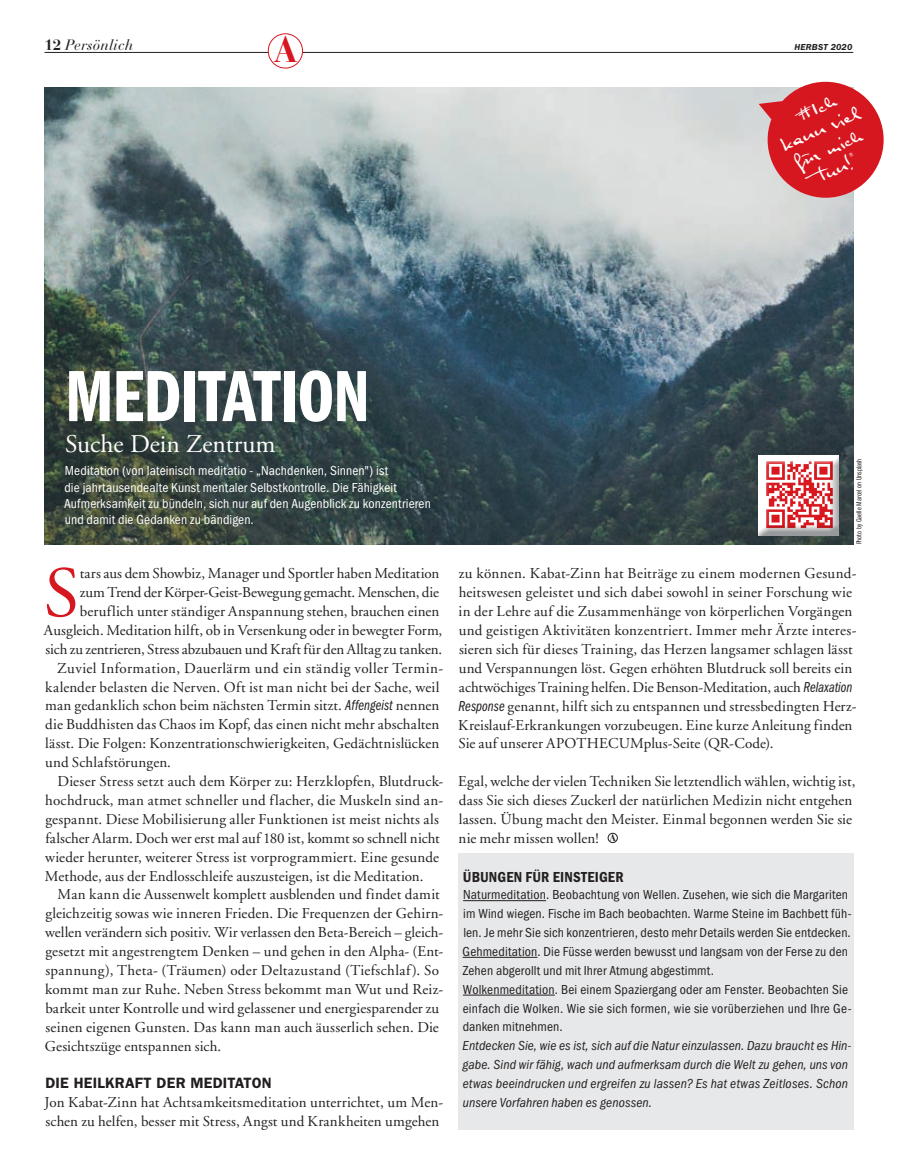
<style>
.page{position:relative;width:898px;height:1174px;background:#fff}
.page>*{position:absolute;margin:0;border:0;box-sizing:border-box;transform-origin:0 0}
.t1{font:75px "ITC Franklin Gothic Std Dm Cp";letter-spacing:-.01em;color:#fff}
.t2{font:72px "Adobe Garamond LT";color:#d7171f}
.t3{font:36.3px "Bauer Bodoni Bold Os F";color:#d7171f}
.t4{font:25.5px "Adobe Garamond Pro";color:#fff}
.t5{font:17.85px/21.1px "Gerardus";color:#fff;text-align:center}
.t6{font:15px/18.9px "Adobe Garamond LT";letter-spacing:.01em;color:#231f20}
.t7{font:15px "Adobe Garamond LT";letter-spacing:-.01em;color:#231f20}
.t8{font:15px "Adobe Garamond LT";letter-spacing:.03em;color:#231f20}
.t9{font:600 15px "ITC Franklin Gothic Std";letter-spacing:.01em;color:#231f20}
.t10{font:15px "ITC Franklin Gothic Std Dm Cd";letter-spacing:.01em;color:#231f20}
.t11{font:15px "Bauer Bodoni Italic Os F";letter-spacing:.01em;color:#231f20}
.t12{font:condensed 13.5px/18.9px "ITC Franklin Gothic Std";letter-spacing:.01em;color:#231f20}
.t13{font:italic condensed 13.5px/18.9px "ITC Franklin Gothic Std";letter-spacing:.01em;color:#231f20}
.t14{font:condensed 13.5px/16.2px "ITC Franklin Gothic Std";letter-spacing:.01em;color:#fff}
.t15{font:italic 600 9px "ITC Franklin Gothic Std";letter-spacing:.02em;color:#231f20}
.t16{font:7.5px "ITC Franklin Gothic Std Bk Cp";color:#231f20}
.s1{font-family:"Bauer Bodoni LT";font-weight:700}
.s2{font-family:"ITC Franklin Gothic Std Bk Cp It"}
.s3{font-family:"Bauer Bodoni Bold Os F";font-size:9.75px}
</style>
<div class="page">
<hr style="left:45px;top:52px;width:807px;height:1px;background:#231f20">
<div style="left:268px;top:34px;width:34px;height:34px;background:#fff;border-radius:50%"></div>
<div style="left:268px;top:33px;width:35px;height:35px;border:1px solid #d7171f;border-radius:50%"></div>
<div style="left:607px;top:833px;width:10px;height:9px;border:1px solid #231f20;border-radius:50%"></div>
<img style="left:45px;top:87px;width:808px;height:457px">
<div style="left:458px;top:852px;width:394px;height:277px;background:#e7e8e9"></div>
<hr style="left:463px;top:900px;width:83px;height:1px;background:#231f20">
<hr style="left:462px;top:957px;width:75px;height:1px;background:#231f20">
<hr style="left:463px;top:994px;width:91px;height:1px;background:#231f20">
<div style="left:756px;top:455px;width:83px;height:82px;background:#76787b;opacity:.75"></div>
<svg style="left:758px;top:81px;width:126px;height:125px;background:#db595e"></svg>
<p class="t11" style="left:45px;top:36px;width:90px"><span class="s1">12</span> Persönlich</p>
<h3 class="t3" style="left:273px;top:28px;width:26px">A</h3>
<p class="t15" style="left:794px;top:42px;width:59px">HERBST 2020</p>
<p class="t5" style="left:769px;top:117px;width:85px;rotate:-23deg">#Ich kann viel für mich tun!</p>
<h1 class="t1" style="left:65px;top:355px;width:306px">MEDITATION</h1>
<h3 class="t4" style="left:65px;top:428px;width:212px">Suche Dein Zentrum</h3>
<p class="t14" style="left:64px;top:463px;width:368px">Meditation (von lateinisch meditatio - „Nachdenken, Sinnen") ist<br>die jahrtausendealte Kunst mentaler Selbstkontrolle. Die Fähigkeit Aufmerksamkeit zu bündeln, sich nur auf den Augenblick zu konzentrieren und damit die Gedanken zu bändigen.</p>
<h2 class="t2" style="left:44px;top:550px;width:37px">S</h2>
<p class="t6" style="left:80px;top:564px;width:361px">tars aus dem Showbiz, Manager und Sportler haben Meditation</p>
<p class="t7" style="left:80px;top:583px;width:360px">zum Trend der Körper-Geist-Bewegung gemacht. Menschen, die</p>
<p class="t6" style="left:80px;top:601px;width:361px">beruflich unter ständiger Anspannung stehen, brauchen einen</p>
<p class="t6" style="left:44px;top:620px;width:400px">Ausgleich. Meditation hilft, ob in Versenkung oder in bewegter Form,</p>
<p class="t7" style="left:46px;top:640px;width:398px">sich zu zentrieren, Stress abzubauen und Kraft für den Alltag zu tanken.</p>
<p class="t8" style="left:57px;top:659px;width:387px">Zuviel Information, Dauerlärm und ein ständig voller Termin-</p>
<p class="t6" style="left:45px;top:677px;width:395px">kalender belasten die Nerven. Oft ist man nicht bei der Sache, weil</p>
<p class="t6" style="left:45px;top:696px;width:395px">man gedanklich schon beim nächsten Termin sitzt. <span class="s2">Affengeist</span> nennen</p>
<p class="t6" style="left:45px;top:715px;width:395px">die Buddhisten das Chaos im Kopf, das einen nicht mehr abschalten</p>
<p class="t6" style="left:45px;top:734px;width:395px">lässt. Die Folgen: Konzentrationschwierigkeiten, Gedächtnislücken</p>
<p class="t6" style="left:45px;top:753px;width:127px">und Schlafstörungen.</p>
<p class="t6" style="left:58px;top:771px;width:387px">Dieser Stress setzt auch dem Körper zu: Herzklopfen, Blutdruck-</p>
<p class="t6" style="left:45px;top:790px;width:399px">hochdruck, man atmet schneller und flacher, die Muskeln sind an-</p>
<p class="t6" style="left:45px;top:809px;width:395px">gespannt. Diese Mobilisierung aller Funktionen ist meist nichts als</p>
<p class="t6" style="left:45px;top:828px;width:396px">falscher Alarm. Doch wer erst mal auf 180 ist, kommt so schnell nicht</p>
<p class="t6" style="left:45px;top:847px;width:395px">wieder herunter, weiterer Stress ist vorprogrammiert. Eine gesunde</p>
<p class="t6" style="left:45px;top:866px;width:380px">Methode, aus der Endlosschleife auszusteigen, ist die Meditation.</p>
<p class="t6" style="left:58px;top:885px;width:383px">Man kann die Aussenwelt komplett ausblenden und findet damit</p>
<p class="t6" style="left:45px;top:904px;width:399px">gleichzeitig sowas wie inneren Frieden. Die Frequenzen der Gehirn-</p>
<p class="t6" style="left:45px;top:923px;width:399px">wellen verändern sich positiv. Wir verlassen den Beta-Bereich – gleich-</p>
<p class="t6" style="left:45px;top:941px;width:399px">gesetzt mit angestrengtem Denken – und gehen in den Alpha- (Ent-</p>
<p class="t6" style="left:46px;top:960px;width:395px">spannung), Theta- (Träumen) oder Deltazustand (Tiefschlaf). So</p>
<p class="t6" style="left:45px;top:979px;width:399px">kommt man zur Ruhe. Neben Stress bekommt man Wut und Reiz-</p>
<p class="t6" style="left:45px;top:998px;width:395px">barkeit unter Kontrolle und wird gelassener und energiesparender zu</p>
<p class="t6" style="left:46px;top:1017px;width:394px">seinen eigenen Gunsten. Das kann man auch äusserlich sehen. Die</p>
<p class="t6" style="left:45px;top:1036px;width:178px">Gesichtszüge entspannen sich.</p>
<p class="t9" style="left:45px;top:1073px;width:227px">DIE HEILKRAFT DER MEDITATON</p>
<p class="t6" style="left:45px;top:1092px;width:400px">Jon Kabat-Zinn hat Achtsamkeitsmeditation unterrichtet, um Men&shy;schen zu helfen, besser mit Stress, Angst und Krankheiten umgehen</p>
<p class="t16" style="left:854px;top:544px;width:87px;rotate:-90deg">Photo by Gaelle Marcel on Unsplash</p>
<p class="t6" style="left:458px;top:564px;width:399px">zu können. Kabat-Zinn hat Beiträge zu einem modernen Gesund&shy;heitswesen geleistet und sich dabei sowohl in seiner Forschung wie in der Lehre auf die Zusammenhänge von körperlichen Vorgängen und geistigen Aktivitäten konzentriert. Immer mehr Ärzte interes&shy;sieren sich für dieses Training, das Herzen langsamer schlagen lässt und Verspannungen löst. Gegen erhöhten Blutdruck soll bereits ein achtwöchiges Training helfen. Die Benson-Meditation, auch <span class="s2">Relaxation Response</span> genannt, hilft sich zu entspannen und stressbedingten Herz-Kreislauf-Erkrankungen vorzubeugen. Eine kurze Anleitung finden Sie auf unserer APOTHECUMplus-Seite (QR-Code).</p>
<p class="t6" style="left:458px;top:772px;width:398px">Egal, welche der vielen Techniken Sie letztendlich wählen, wichtig ist, dass Sie sich dieses Zuckerl der natürlichen Medizin nicht entgehen lassen. Übung macht den Meister. Einmal begonnen werden Sie sie nie mehr missen wollen! <span class="s3">A</span></p>
<p class="t10" style="left:462px;top:868px;width:162px">ÜBUNGEN FÜR EINSTEIGER</p>
<p class="t12" style="left:462px;top:885px;width:390px">Naturmeditation. Beobachtung von Wellen. Zusehen, wie sich die Margariten im Wind wiegen. Fische im Bach beobachten. Warme Steine im Bachbett füh&shy;len. Je mehr Sie sich konzentrieren, desto mehr Details werden Sie entdecken.<br>Gehmeditation. Die Füsse werden bewusst und langsam von der Ferse zu den Zehen abgerollt und mit Ihrer Atmung abgestimmt.<br>Wolkenmeditation. Bei einem Spaziergang oder am Fenster. Beobachten Sie einfach die Wolken. Wie sie sich formen, wie sie vorüberziehen und Ihre Ge&shy;danken mitnehmen.</p>
<p class="t13" style="left:462px;top:1036px;width:390px">Entdecken Sie, wie es ist, sich auf die Natur einzulassen. Dazu braucht es Hin&shy;gabe. Sind wir fähig, wach und aufmerksam durch die Welt zu gehen, uns von etwas beeindrucken und ergreifen zu lassen? Es hat etwas Zeitloses. Schon unsere Vorfahren haben es genossen.</p>
</div>
